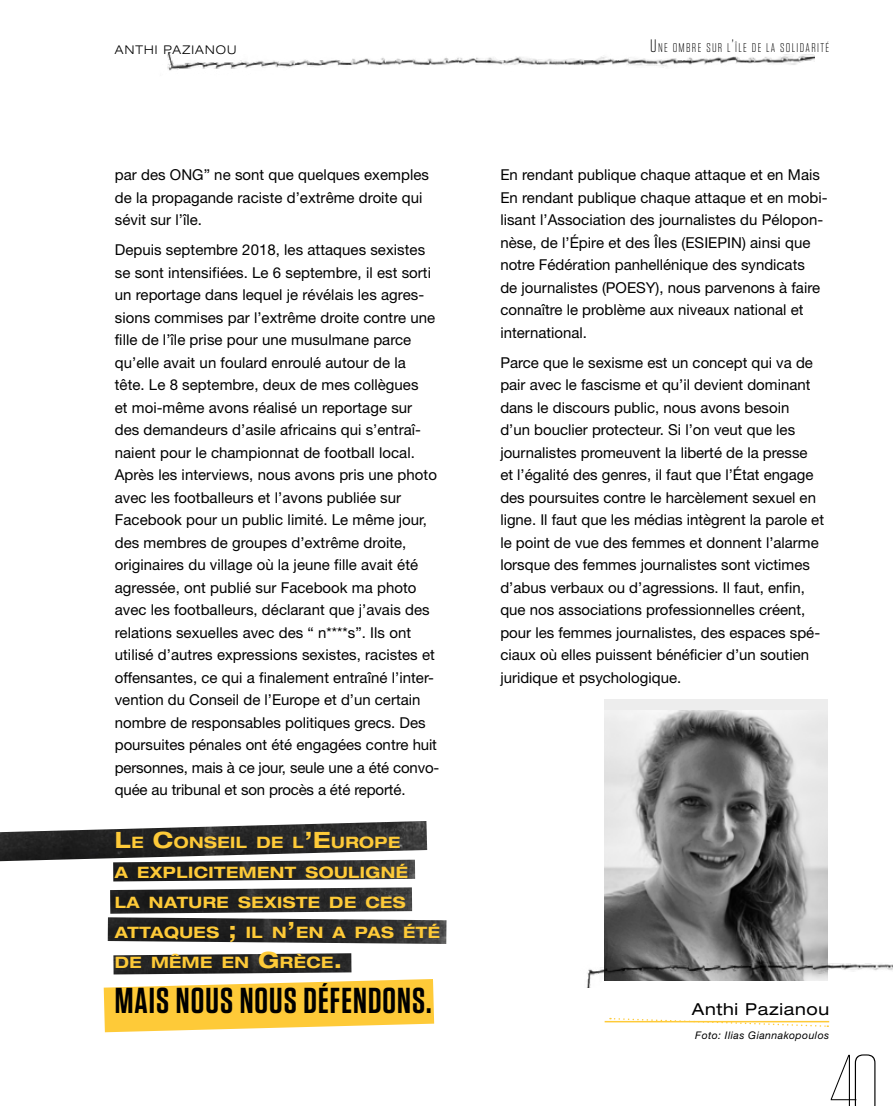
<style>
.page{position:relative;width:893px;height:1106px;background:#fff}
.page>*{position:absolute;margin:0;border:0;box-sizing:border-box;transform-origin:0 0}
.t1{font:100 84px "Tungsten";color:#000}
.t2{font:600 36px "Tungsten";letter-spacing:.03em;color:#000}
.t3{font:expanded 16.5px "Helvetica Neue";letter-spacing:.04em;color:#000}
.t4{font:700 expanded 15.75px/30px "Helvetica Neue LT Std";letter-spacing:.03em;color:#feca38}
.t5{font:15px/22.5px "Helvetica Neue";letter-spacing:.005em;color:#000}
.t6{font:300 12.6px "Tungsten";letter-spacing:.105em;color:#000}
.t7{font:300 expanded 12px "Helvetica Neue";letter-spacing:.1em;color:#000}
.t8{font:italic 10.5px "Helvetica Neue";letter-spacing:.04em;color:#000}
.s1{font-size:22.5px}
.s2{font-size:18px}
</style>
<div class="page">
<img style="left:167px;top:52px;width:648px;height:19px">
<div style="left:605px;top:699px;width:223px;height:281px;background:#ededed"></div>
<img style="left:605px;top:710px;width:223px;height:232px">
<svg style="left:610px;top:1017px;width:218px;height:10px"></svg>
<hr style="left:605px;top:1020px;width:224px;height:2px;background:#feca38">
<img style="left:586px;top:942px;width:307px;height:46px">
<img style="left:0;top:821px;width:427px;height:40px">
<img style="left:113px;top:953px;width:238px;height:21px">
<img style="left:113px;top:859px;width:302px;height:22px">
<img style="left:110px;top:887px;width:302px;height:26px">
<img style="left:108px;top:917px;width:338px;height:27px">
<svg style="left:104px;top:979px;width:330px;height:53px;background:#fed257"></svg>
<p class="t7" style="left:115px;top:42px;width:123px">ANTHI PAZIANOU</p>
<p class="t5" style="left:115px;top:163px;width:316px">par des ONG” ne sont que quelques exemples de la propagande raciste d’extrême droite qui sévit sur l’île.</p>
<p class="t5" style="left:115px;top:238px;width:326px">Depuis septembre 2018, les attaques sexistes se sont intensifiées. Le 6 septembre, il est sorti un reportage dans lequel je révélais les agres&shy;sions commises par l’extrême droite contre une fille de l’île prise pour une musulmane parce qu’elle avait un foulard enroulé autour de la tête. Le 8 septembre, deux de mes collègues<br>et moi-même avons réalisé un reportage sur des demandeurs d’asile africains qui s’entraî&shy;naient pour le championnat de football local.<br>Après les interviews, nous avons pris une photo avec les footballeurs et l’avons publiée sur Facebook pour un public limité. Le même jour, des membres de groupes d’extrême droite, originaires du village où la jeune fille avait été agressée, ont publié sur Facebook ma photo avec les footballeurs, déclarant que j’avais des relations sexuelles avec des “ n****s”. Ils ont utilisé d’autres expressions sexistes, racistes et offensantes, ce qui a finalement entraîné l’inter&shy;vention du Conseil de l’Europe et d’un certain nombre de responsables politiques grecs. Des poursuites pénales ont été engagées contre huit personnes, mais à ce jour, seule une a été convo&shy;quée au tribunal et son procès a été reporté.</p>
<p class="t4" style="left:115px;top:826px;width:327px"><span class="s1">L</span>E <span class="s1">C</span>ONSEIL DE L<span class="s1">’E</span>UROPE<br>A EXPLICITEMENT SOULIG NÉ<br>LA NATURE SEXISTE DE CES<br>ATTAQUES <span class="s1">;</span> IL N<span class="s1">’</span>EN A PAS ÉTÉ<br>DE MÊME EN <span class="s1">G</span>RÈCE<span class="s1">.</span></p>
<h2 class="t2" style="left:115px;top:981px;width:318px">MAIS NOUS NOUS DÉFENDONS.</h2>
<p class="t6" style="left:650px;top:42px;width:180px"><span class="s2">U</span>NE OMBRE SUR L<span class="s2">’</span>ÎLE DE LA SOLIDARITÉ</p>
<p class="t5" style="left:500px;top:163px;width:329px">En rendant publique chaque attaque et en Mais En rendant publique chaque attaque et en mobi&shy;lisant l’Association des journalistes du Pélopon&shy;nèse, de l’Épire et des Îles (ESIEPIN) ainsi que notre Fédération panhellénique des syndicats<br>de journalistes (POESY), nous parvenons à faire connaître le problème aux niveaux national et international.</p>
<p class="t5" style="left:500px;top:351px;width:325px">Parce que le sexisme est un concept qui va de pair avec le fascisme et qu’il devient dominant dans le discours public, nous avons besoin<br>d’un bouclier protecteur. Si l’on veut que les journalistes promeuvent la liberté de la presse et l’égalité des genres, il faut que l’État engage des poursuites contre le harcèlement sexuel en ligne. Il faut que les médias intègrent la parole et le point de vue des femmes et donnent l’alarme lorsque des femmes journalistes sont victimes d’abus verbaux ou d’agressions. Il faut, enfin, que nos associations professionnelles créent, pour les femmes journalistes, des espaces spé&shy;ciaux où elles puissent bénéficier d’un soutien juridique et psychologique.</p>
<p class="t3" style="left:692px;top:999px;width:139px">Anthi Pazianou</p>
<p class="t8" style="left:695px;top:1028px;width:135px">Foto: Ilias Giannakopoulos</p>
<h1 class="t1" style="left:829px;top:1042px;width:52px">40</h1>
</div>
